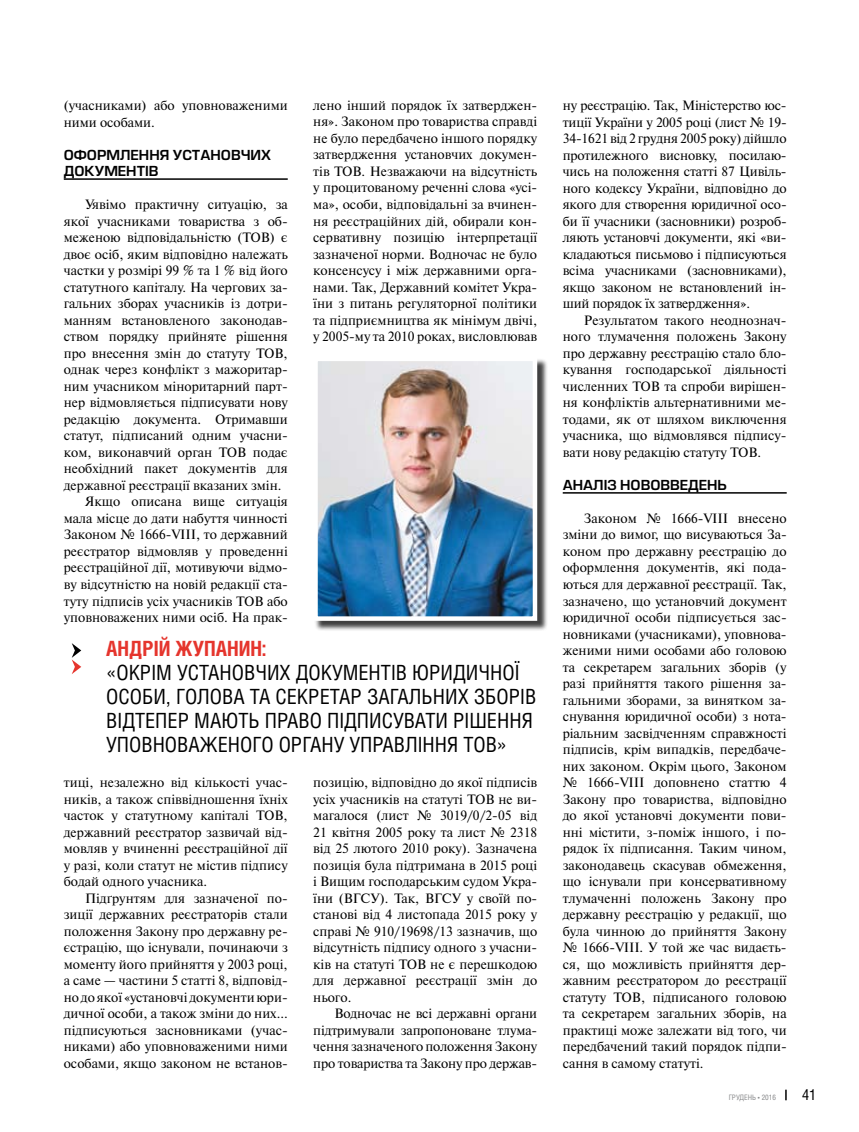
<style>
.page{position:relative;width:859px;height:1132px;background:#fff}
.page>*{position:absolute;margin:0;border:0;box-sizing:border-box;transform-origin:0 0}
.t1{font:21px "Helios Cond";color:#000}
.t2{font:700 21px "Helios Cond";color:#e5352d}
.t3{font:15px "Helios Cond";color:#000}
.t4{font:13.5px/16.5px "Newton C";color:#000;text-align:justify}
.t5{font:13.5px/16.5px "Europe Demi Normal";color:#000}
.t6{font:7.5px "Helios Cond";color:#87888a}
</style>
<div class="page">
<svg style="left:785px;top:1089px;width:2px;height:10px"></svg>
<hr style="left:64px;top:178px;width:224px;height:2px;background:#000">
<hr style="left:563px;top:492px;width:224px;height:1px;background:#000">
<div style="left:315px;top:358px;width:233px;height:273px;background:#000;opacity:.75"></div>
<img style="left:318px;top:361px;width:214px;height:254px">
<div style="left:313px;top:356px;width:224px;height:264px;border:4px solid #fff"></div>
<svg style="left:72px;top:643px;width:9px;height:31px"></svg>
<p class="t4" style="left:64px;top:97px;width:225px">(учасниками) або уповноваженими ними особами.</p>
<p class="t5" style="left:64px;top:147px;width:209px">Оформлення установчих документів</p>
<p class="t4" style="left:85px;top:196px;width:204px">Уявімо практичну ситуацію, за</p>
<p class="t4" style="left:64px;top:213px;width:225px">якої учасниками товариства з об-</p>
<p class="t4" style="left:64px;top:229px;width:225px">меженою відповідальністю (ТОВ) є</p>
<p class="t4" style="left:64px;top:246px;width:225px">двоє осіб, яким відповідно належать</p>
<p class="t4" style="left:64px;top:262px;width:225px">частки у розмірі 99 % та 1 % від його</p>
<p class="t4" style="left:64px;top:279px;width:225px">статутного капіталу. На чергових за-</p>
<p class="t4" style="left:64px;top:295px;width:225px">гальних зборах учасників із дотри-</p>
<p class="t4" style="left:64px;top:312px;width:225px">манням встановленого законодав-</p>
<p class="t4" style="left:64px;top:328px;width:225px">ством порядку прийняте рішення</p>
<p class="t4" style="left:64px;top:345px;width:225px">про внесення змін до статуту ТОВ,</p>
<p class="t4" style="left:64px;top:361px;width:225px">однак через конфлікт з мажоритар-</p>
<p class="t4" style="left:64px;top:378px;width:225px">ним учасником міноритарний парт-</p>
<p class="t4" style="left:64px;top:394px;width:225px">нер відмовляється підписувати нову</p>
<p class="t4" style="left:64px;top:411px;width:225px">редакцію документа. Отримавши</p>
<p class="t4" style="left:64px;top:427px;width:225px">статут, підписаний одним учасни-</p>
<p class="t4" style="left:64px;top:444px;width:225px">ком, виконавчий орган ТОВ подає</p>
<p class="t4" style="left:64px;top:460px;width:225px">необхідний пакет документів для</p>
<p class="t4" style="left:64px;top:477px;width:219px">державної реєстрації вказаних змін.</p>
<p class="t4" style="left:85px;top:493px;width:204px">Якщо описана вище ситуація</p>
<p class="t4" style="left:64px;top:510px;width:225px">мала місце до дати набуття чинності</p>
<p class="t4" style="left:64px;top:526px;width:225px">Законом № 1666-VIII, то державний</p>
<p class="t4" style="left:64px;top:543px;width:225px">реєстратор відмовляв у проведенні</p>
<p class="t4" style="left:64px;top:559px;width:225px">реєстраційної дії, мотивуючи відмо-</p>
<p class="t4" style="left:64px;top:576px;width:225px">ву відсутністю на новій редакції ста-</p>
<p class="t4" style="left:64px;top:592px;width:225px">туту підписів усіх учасників ТОВ або</p>
<p class="t4" style="left:64px;top:609px;width:225px">уповноважених ними осіб. На прак-</p>
<p class="t4" style="left:313px;top:97px;width:225px">лено інший порядок їх затверджен&shy;ня». Законом про товариства справді не було передбачено іншого порядку затвердження установчих докумен&shy;тів ТОВ. Незважаючи на відсутність у процитованому реченні слова «усі&shy;ма», особи, відповідальні за вчинен&shy;ня реєстраційних дій, обирали кон&shy;сервативну позицію інтерпретації зазначеної норми. Водночас не було консенсусу і між державними орга&shy;нами. Так, Державний комітет Укра&shy;їни з питань регуляторної політики та підприємництва як мінімум двічі, у 2005-му та 2010 роках, висловлював</p>
<h1 class="t2" style="left:106px;top:636px;width:23px">Андрій</h1>
<h1 class="t2" style="left:176px;top:636px;width:92px">ЖУПАНИН:</h1>
<h1 class="t1" style="left:106px;top:660px;width:34px">«Окрім</h1>
<h1 class="t1" style="left:177px;top:660px;width:13px">установчих</h1>
<h1 class="t1" style="left:296px;top:660px;width:12px">документів</h1>
<h1 class="t1" style="left:412px;top:660px;width:14px">юридично</h1>
<h1 class="t1" style="left:515px;top:660px;width:6px">ї</h1>
<h1 class="t1" style="left:106px;top:684px;width:13px">особи</h1>
<h1 class="t1" style="left:166px;top:684px;width:23px">, голова</h1>
<h1 class="t1" style="left:250px;top:684px;width:38px">та секретар</h1>
<h1 class="t1" style="left:367px;top:684px;width:13px">загальних</h1>
<h1 class="t1" style="left:474px;top:684px;width:12px">зборів</h1>
<h1 class="t1" style="left:106px;top:708px;width:12px">відтепер</h1>
<h1 class="t1" style="left:194px;top:708px;width:14px">мають</h1>
<h1 class="t1" style="left:265px;top:708px;width:12px">право</h1>
<h1 class="t1" style="left:327px;top:708px;width:12px">підписувати</h1>
<h1 class="t1" style="left:453px;top:708px;width:12px">рішення</h1>
<h1 class="t1" style="left:106px;top:732px;width:13px">уповноваженого</h1>
<h1 class="t1" style="left:279px;top:732px;width:12px">органу</h1>
<h1 class="t1" style="left:349px;top:732px;width:12px">управління</h1>
<h1 class="t1" style="left:463px;top:732px;width:45px">ТОВ»</h1>
<p class="t4" style="left:64px;top:774px;width:225px">тиці, незалежно від кількості учас&shy;ників, а також співвідношення їхніх часток у статутному капіталі ТОВ, державний реєстратор зазвичай від&shy;мовляв у вчиненні реєстраційної дії у разі, коли статут не містив підпису бодай одного учасника.</p>
<p class="t4" style="left:64px;top:889px;width:225px;text-indent:21px">Підґрунтям для зазначеної по&shy;зиції державних реєстраторів стали положення Закону про державну ре&shy;єстрацію, що існували, починаючи з моменту його прийняття у 2003 році, а саме — частини 5 статті 8, відповід&shy;но до якої «установчі документи юри&shy;дичної особи, а також зміни до них… підписуються засновниками (учас&shy;никами) або уповноваженими ними особами, якщо законом не встанов-</p>
<p class="t4" style="left:313px;top:774px;width:226px">позицію, відповідно до якої підписів усіх учасників на статуті ТОВ не ви&shy;магалося (лист № 3019/0/2-05 від 21 квітня 2005 року та лист № 2318 від 25 лютого 2010 року). Зазначена позиція була підтримана в 2015 році і Вищим господарським судом Укра&shy;їни (ВГСУ). Так, ВГСУ у своїй по&shy;станові від 4 листопада 2015 року у справі № 910/19698/13 зазначив, що відсутність підпису одного з учасни&shy;ків на статуті ТОВ не є перешкодою для державної реєстрації змін до нього.</p>
<p class="t4" style="left:313px;top:1004px;width:225px;text-indent:21px">Водночас не всі державні органи підтримували запропоноване тлума&shy;чення зазначеного положення Закону про товариства та Закону про держав-</p>
<p class="t4" style="left:563px;top:97px;width:225px;text-align:left">ну реєстрацію. Так, Міністерство юс&shy;тиції України у 2005 році (лист № 19- 34-1621 від 2 грудня 2005 року) дійшло протилежного висновку, посилаю&shy;чись на положення статті 87 Цивіль&shy;ного кодексу України, відповідно до якого для створення юридичної осо&shy;би її учасники (засновники) розроб&shy;ляють установчі документи, які «ви&shy;кладаються письмово і підписуються всіма учасниками (засновниками), якщо законом не встановлений ін&shy;ший порядок їх затвердження».</p>
<p class="t4" style="left:563px;top:312px;width:225px;text-indent:21px">Результатом такого неоднознач&shy;ного тлумачення положень Закону про державну реєстрацію стало бло&shy;кування господарської діяльності численних ТОВ та спроби вирішен&shy;ня конфліктів альтернативними ме&shy;тодами, як от шляхом виключення учасника, що відмовлявся підпису&shy;вати нову редакцію статуту ТОВ.</p>
<p class="t5" style="left:563px;top:477px;width:166px">Аналіз нововведень</p>
<p class="t4" style="left:563px;top:510px;width:225px;text-indent:21px">Законом № 1666-VIII внесено зміни до вимог, що висуваються За&shy;коном про державну реєстрацію до оформлення документів, які пода&shy;ються для державної реєстрації. Так, зазначено, що установчий документ юридичної особи підписується зас&shy;новниками (учасниками), уповнова&shy;женими ними особами або головою та секретарем загальних зборів (у разі прийняття такого рішення за&shy;гальними зборами, за винятком за&shy;снування юридичної особи) з нота&shy;ріальним засвідченням справжності підписів, крім випадків, передбаче&shy;них законом. Окрім цього, Законом № - 1666-VIII доповнено статтю 4<br>Закону про товариства, відповідно до якої установчі документи пови&shy;нні містити, з-поміж іншого, і по&shy;рядок їх підписання. Таким чином, законодавець скасував обмеження, що існували при консервативному тлумаченні положень Закону про державну реєстрацію у редакції, що була чинною до прийняття Закону № 1666-VIII. У той же час видаєть&shy;ся, що можливість прийняття дер&shy;жавним реєстратором до реєстрації статуту ТОВ, підписаного головою та секретарем загальних зборів, на практиці може залежати від того, чи передбачений такий порядок підпи&shy;сання в самому статуті.</p>
<p class="t6" style="left:729px;top:1092px;width:49px">ГРУДЕНЬ • 2016</p>
<p class="t3" style="left:802px;top:1085px;width:16px">41</p>
</div>
